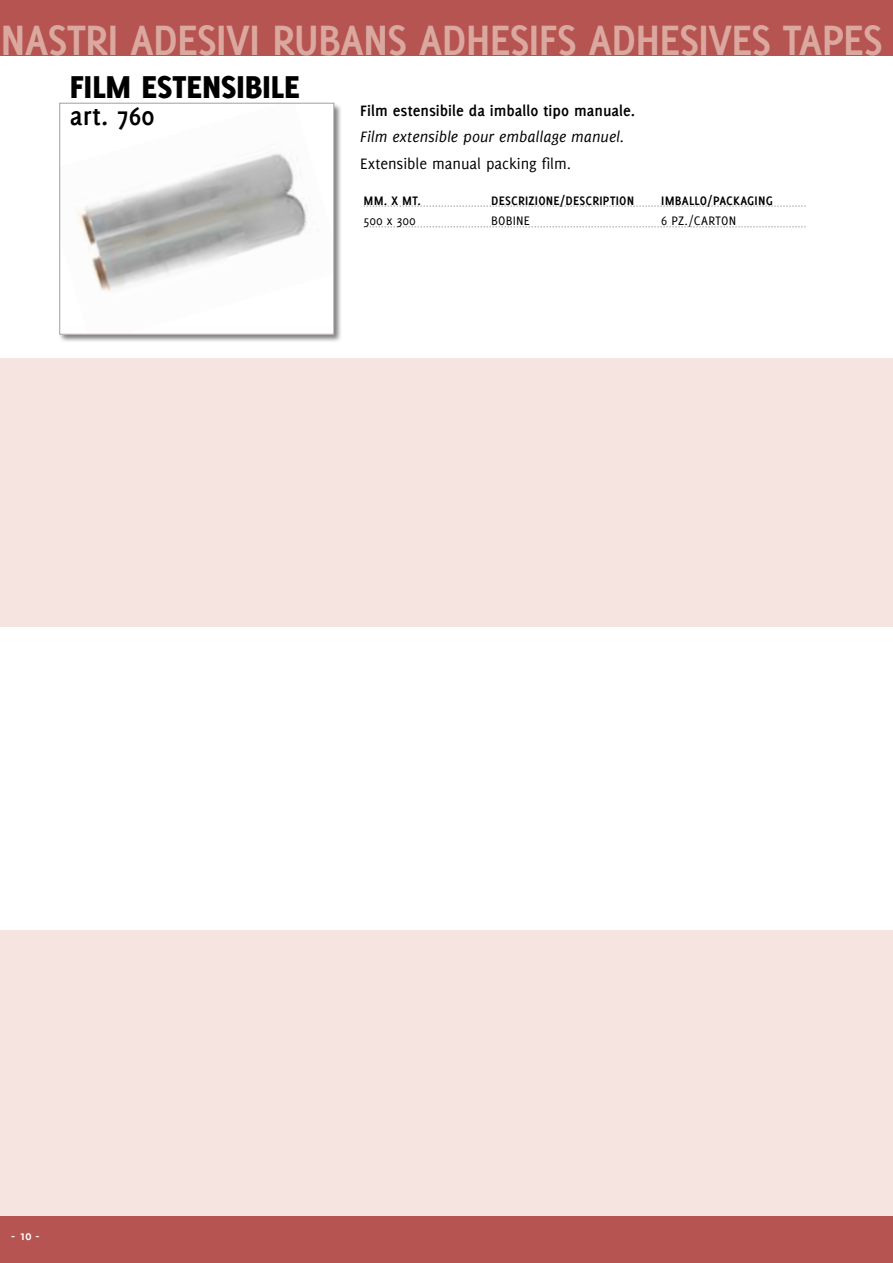
<style>
.page{position:relative;width:893px;height:1263px;background:#fff}
.page>*{position:absolute;margin:0;border:0;box-sizing:border-box;transform-origin:0 0}
.t1{font:700 46.5px "Delicious";letter-spacing:-.025em;color:#dba89f}
.t2{font:800 34.65px "Delicious";color:#000}
.t3{font:700 27.75px "Delicious";letter-spacing:.01em;color:#000}
.t4{font:700 16.5px/26.5px "Delicious";color:#000}
.t5{font:700 13.5px "Delicious";letter-spacing:.015em;color:#000}
.t6{font:13.5px "Delicious";letter-spacing:.015em;color:#000}
.t7{font:700 13.5px "Delicious";color:#fff}
.s1{font-weight:400;font-style:italic}
.s2{font-weight:400}
</style>
<div class="page">
<div style="left:0;top:930px;width:893px;height:286px;background:#f5e4e0"></div>
<hr style="left:892px;top:644px;width:1px;height:269px;background:#eeecf2">
<hr style="left:892px;top:72px;width:1px;height:269px;background:#eeecf2">
<div style="left:0;top:358px;width:893px;height:269px;background:#f5e4e0"></div>
<div style="left:0;top:1216px;width:893px;height:47px;background:#b65451"></div>
<div style="left:0;top:0;width:893px;height:55px;background:#b65451"></div>
<div style="left:58px;top:102px;width:284px;height:241px;background:#000;opacity:.5"></div>
<img style="left:62px;top:105px;width:270px;height:227px">
<div style="left:60px;top:103px;width:274px;height:231px;border:1px solid #a59da3"></div>
<svg style="left:364px;top:206px;width:442px;height:1px"></svg>
<svg style="left:364px;top:227px;width:442px;height:1px"></svg>
<p class="t1" style="left:0;top:13px;width:884px">NASTRI ADESIVI RUBANS ADH ESIFS ADH ESIVES TAPES</p>
<p class="t2" style="left:70px;top:66px;width:231px">FILM ESTENSIBILE</p>
<p class="t3" style="left:70px;top:100px;width:86px">art. 760</p>
<p class="t4" style="left:360px;top:97px;width:276px">Film estensibile da imballo tipo manuale.<br><span class="s1">Film extensible pour emballage manuel.<br></span><span class="s2">Extensible manual packing film.</span></p>
<p class="t5" style="left:364px;top:192px;width:59px">MM. X MT.</p>
<p class="t5" style="left:491px;top:192px;width:145px">DESCRIZIO NE/DESCRIPTIO N</p>
<p class="t5" style="left:661px;top:192px;width:113px">I MBALLO/PACKAGING</p>
<p class="t6" style="left:364px;top:213px;width:53px">500 x 300</p>
<p class="t6" style="left:491px;top:213px;width:40px">BOBINE</p>
<p class="t6" style="left:661px;top:213px;width:76px">6 PZ./CARTON</p>
<p class="t7" style="left:11px;top:1228px;width:30px">- 10 -</p>
</div>
